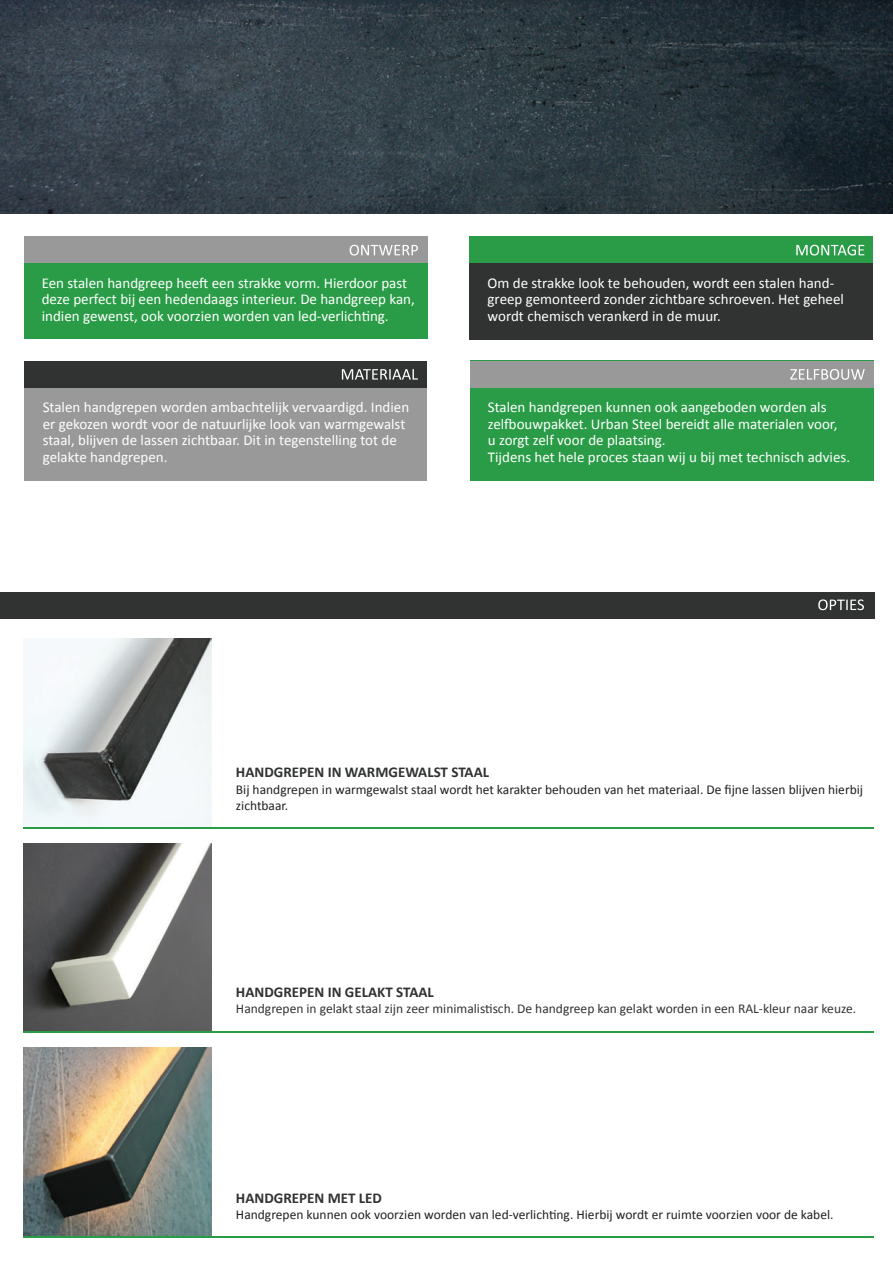
<style>
.page{position:relative;width:893px;height:1263px;background:#fff}
.page>*{position:absolute;margin:0;border:0;box-sizing:border-box;transform-origin:0 0}
.t1{font:15px/16.5px "Calibri";color:#fff}
.t2{font:700 15px "Calibri";color:#313232}
.t3{font:13.5px/16.5px "Calibri";color:#231f20}
.t4{font:13.5px "Calibri";color:#313232}
</style>
<div class="page">
<div style="left:0;top:592px;width:874px;height:27px;background:#313232"></div>
<div style="left:24px;top:361px;width:403px;height:120px;background:#999"></div>
<div style="left:24px;top:361px;width:403px;height:26px;background:#313232"></div>
<svg style="left:342px;top:369px;width:76px;height:11px"></svg>
<svg style="left:818px;top:599px;width:46px;height:11px"></svg>
<div style="left:24px;top:236px;width:403px;height:103px;background:#2a9c47"></div>
<div style="left:24px;top:236px;width:403px;height:27px;background:#999"></div>
<svg style="left:350px;top:245px;width:68px;height:10px"></svg>
<div style="left:470px;top:236px;width:403px;height:104px;background:#313232"></div>
<div style="left:470px;top:236px;width:403px;height:27px;background:#2a9c47"></div>
<svg style="left:796px;top:245px;width:68px;height:10px"></svg>
<hr style="left:23px;top:827px;width:851px;height:2px;background:#2a9c47">
<img style="left:23px;top:638px;width:188px;height:188px">
<img style="left:0;top:0;width:893px;height:213px">
<div style="left:470px;top:361px;width:403px;height:120px;background:#2a9c47"></div>
<div style="left:470px;top:361px;width:403px;height:26px;background:#999"></div>
<svg style="left:790px;top:369px;width:75px;height:11px"></svg>
<img style="left:23px;top:843px;width:189px;height:188px">
<hr style="left:23px;top:1031px;width:851px;height:2px;background:#2a9c47">
<img style="left:23px;top:1048px;width:189px;height:188px">
<hr style="left:23px;top:1236px;width:851px;height:1px;background:#2a9c47">
<p class="t1" style="left:42px;top:275px;width:375px">Een stalen handgreep heeft een strakke vorm. Hierdoor past deze perfect bij een hedendaags interieur. De handgreep kan, indien gewenst, ook voorzien worden van led-verlichting.</p>
<p class="t1" style="left:488px;top:275px;width:358px">Om de strakke look te behouden, wordt een stalen hand&shy;greep gemonteerd zonder zichtbare schroeven. Het geheel wordt chemisch verankerd in de muur.</p>
<p class="t1" style="left:43px;top:399px;width:368px">Stalen handgrepen worden ambachtelijk vervaardigd. Indien er gekozen wordt voor de natuurlijke look van warmgewalst staal, blijven de lassen zichtbaar. Dit in tegenstelling tot de gelakte handgrepen.</p>
<p class="t1" style="left:488px;top:399px;width:364px">Stalen handgrepen kunnen ook aangeboden worden als zelfbouwpakket. Urban Steel bereidt alle materialen voor,<br>u zorgt zelf voor de plaatsing.<br>Tijdens het hele proces staan wij u bij met technisch advies.</p>
<p class="t2" style="left:236px;top:763px;width:255px">HANDGREPEN IN WARMGEWALST STAAL</p>
<p class="t3" style="left:236px;top:781px;width:629px">Bij handgrepen in warmgewalst staal wordt het karakter behouden van het materiaal. De fijne lassen blijven hierbij zichtbaar.</p>
<p class="t2" style="left:236px;top:982px;width:200px">HANDGREPEN IN GELAKT STAAL</p>
<p class="t4" style="left:236px;top:1000px;width:622px">Handgrepen in gelakt staal zijn zeer minimalistisch. De handgreep kan gelakt worden in een RAL-kleur naar keuze.</p>
<p class="t2" style="left:236px;top:1188px;width:148px">HANDGREPEN MET LED</p>
<p class="t3" style="left:236px;top:1206px;width:599px">Handgrepen kunnen ook voorzien worden van led-verlichting. Hierbij wordt er ruimte voorzien voor de kabel.</p>
</div>
